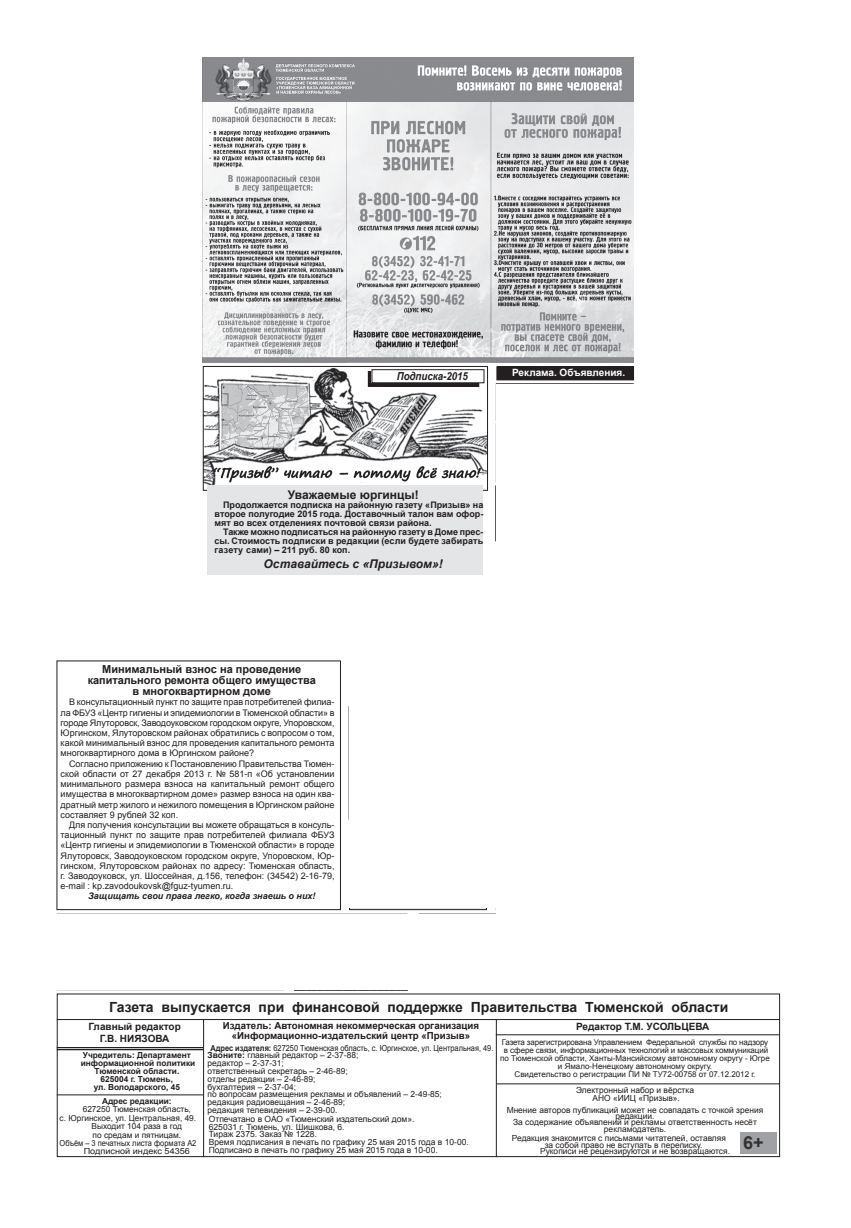
<style>
.page{position:relative;width:851px;height:1228px;background:#fff}
.page>*{position:absolute;margin:0;border:0;box-sizing:border-box;transform-origin:0 0}
.t1{font:700 18px "Arial";color:#333233}
.t2{font:700 14px "Arial";color:#231f20}
.t3{font:italic 700 12px "Arial";color:#231f20}
.t4{font:700 12px "Arial";color:#231f20}
.t5{font:700 11px/11px "Arial";color:#231f20;text-align:center}
.t6{font:italic 700 11px "Arial";color:#231f20;scale:.88 1}
.t7{font:700 10px "Arial";color:#231f20}
.t8{font:700 10px "Arial";letter-spacing:-.005em;color:#fff}
.t9{font:700 9.7px/10px "Arial";color:#231f20;text-align:center}
.t10{font:9px/10.2px "Arial";color:#231f20;text-align:justify}
.t11{font:700 9px/9px "Arial";color:#231f20;text-align:justify}
.t12{font:italic 700 9px "Arial";color:#231f20}
.t13{font:8.5px/7.8px "Arial";color:#231f20}
.t14{font:8.4px/7.7px "Arial";color:#231f20;text-align:center}
.t15{font:700 8.3px/8px "Arial";color:#231f20;text-align:center}
.t16{font:8.3px "Arial";color:#231f20}
.t17{font:8.3px "Arial";color:#231f20;scale:.89 1}
.t18{font:8.3px "Arial";color:#231f20;scale:.9 1}
.t19{font:8.3px "Arial";color:#231f20;scale:1.1 1}
.t20{font:8px/8px "Arial";letter-spacing:-.01em;color:#231f20;text-align:center}
.s1{font-weight:700}
</style>
<div class="page">
<img style="left:202px;top:57px;width:431px;height:305px">
<div style="left:497px;top:367px;width:136px;height:13px;background:#231f20"></div>
<div style="left:496px;top:366px;width:138px;height:14px;border:1px solid #231f20"></div>
<div style="left:57px;top:993px;width:723px;height:164px;border:1px solid #231f20"></div>
<hr style="left:203px;top:1019px;width:1px;height:138px;background:#231f20">
<hr style="left:496px;top:1019px;width:1px;height:138px;background:#231f20">
<hr style="left:57px;top:1094px;width:146px;height:1px;background:#231f20">
<hr style="left:57px;top:1047px;width:146px;height:1px;background:#231f20">
<hr style="left:57px;top:1048px;width:146px;height:2px;background:#231f20">
<hr style="left:57px;top:1019px;width:723px;height:1px;background:#231f20">
<hr style="left:497px;top:1083px;width:283px;height:1px;background:#231f20">
<div style="left:739px;top:1132px;width:37px;height:21px;background:#a0a1a5"></div>
<hr style="left:496px;top:1034px;width:282px;height:1px;background:#231f20">
<svg style="left:511px;top:360px;width:119px;height:21px"></svg>
<div style="left:349px;top:825px;width:138px;height:85px;border:1px solid #231f20"></div>
<img style="left:205px;top:368px;width:280px;height:118px">
<div style="left:203px;top:366px;width:284px;height:124px;border:1px solid #231f20"></div>
<div style="left:207px;top:486px;width:276px;height:89px;background:#e4e5e7"></div>
<div style="left:368px;top:371px;width:111px;height:16px;background:#231f20"></div>
<div style="left:372px;top:370px;width:112px;height:13px;background:#fff"></div>
<div style="left:371px;top:369px;width:113px;height:14px;border:1px solid #231f20"></div>
<div style="left:56px;top:660px;width:285px;height:250px;border:1px solid #231f20"></div>
<div style="left:349px;top:635px;width:183px;height:272px;background:#fff"></div>
<p class="t6" style="left:396px;top:369px;width:82px">Подписка-2015</p>
<p class="t8" style="left:512px;top:365px;width:114px">Реклама. Объявления.</p>
<h3 class="t4" style="left:288px;top:487px;width:132px">Уважаемые юргинцы!</h3>
<p class="t11" style="left:214px;top:501px;width:270px;text-indent:8px">Продолжается подписка на районную газету «Призыв» на второе полугодие 2015 года. Доставочный талон вам офор&shy;мят во всех отделениях почтовой связи района.</p>
<p class="t11" style="left:214px;top:528px;width:270px;text-indent:8px">Также можно подписаться на районную газету в Доме прес&shy;сы. Стоимость подписки в редакции (если будете забирать газету сами) – 211 руб. 80 коп.</p>
<h3 class="t3" style="left:263px;top:555px;width:181px">Оставайтесь с «Призывом»!</h3>
<p class="t5" style="left:88px;top:664px;width:229px">Минимальный взнос на проведение капитального ремонта общего имущества в многоквартирном доме</p>
<p class="t10" style="left:61px;top:697px;width:275px;text-indent:8px">В консультационный пункт по защите прав потребителей филиа&shy;ла ФБУЗ «Центр гигиены и эпидемиологии в Тюменской области» в городе Ялуторовск, Заводоуковском городском округе, Упоровском, Юргинском, Ялуторовском районах обратились с вопросом о том, какой минимальный взнос для проведения капитального ремонта многоквартирного дома в Юргинском районе?</p>
<p class="t10" style="left:61px;top:758px;width:275px;text-indent:8px">Согласно приложению к Постановлению Правительства Тюмен&shy;ской области от 27 декабря 2013 г. № 581-п «Об установлении минимального размера взноса на капитальный ремонт общего имущества в многоквартирном доме» размер взноса на один ква&shy;дратный метр жилого и нежилого помещения в Юргинском районе составляет 9 рублей 32 коп.</p>
<p class="t10" style="left:61px;top:819px;width:275px;text-indent:8px">Для получения консультации вы можете обращаться в консуль&shy;тационный пункт по защите прав потребителей филиала ФБУЗ «Центр гигиены и эпидемиологии в Тюменской области» в городе Ялуторовск, Заводоуковском городском округе, Упоровском, Юр&shy;гинском, Ялуторовском районах по адресу: Тюменская область, г. Заводоуковск, ул. Шоссейная, д.156, телефон: (34542) 2-16-79, e-mail : kp.zavodoukovsk@fguz-tyumen.ru.</p>
<p class="t12" style="left:88px;top:890px;width:229px">Защищать свои права легко, когда знаешь о них!</p>
<h2 class="t2" style="left:109px;top:997px;width:620px">Газета выпускается при финансовой поддержке Правительства Тюменской области</h2>
<p class="t9" style="left:223px;top:1020px;width:258px">Издатель: Автономная некоммерческая организация «Информационно-издательский центр «Призыв»</p>
<p class="t17" style="left:210px;top:1042px;width:319px"><span class="s1">Адрес издателя:</span> 627250 Тюменская область, с. Юргинское, ул. Центральная, 49.</p>
<p class="t14" style="left:208px;top:1051px;width:236px;text-align:left"><span class="s1">Звоните:</span> главный редактор – 2-37-88;<br>редактор – 2-37-31;<br>ответственный секретарь – 2-46-89;<br>отделы редакции – 2-46-89;<br>бухгалтерия – 2-37-04;<br>по вопросам размещения рекламы и объявлений – 2-49-85; редакция радиовещания – 2-46-89;<br>редакция телевидения – 2-39-00.</p>
<p class="t7" style="left:88px;top:1019px;width:94px">Главный редактор</p>
<p class="t7" style="left:576px;top:1019px;width:135px">Редактор Т.М. УСОЛЬЦЕВА</p>
<p class="t7" style="left:100px;top:1031px;width:71px">Г.В. НИЯЗОВА</p>
<p class="t20" style="left:500px;top:1037px;width:271px">Газета зарегистрирована Управлением Федеральной службы по надзору в сфере связи, информационных технологий и массовых коммуникаций по Тюменской области, Ханты-Мансийскому автономному округу - Югре и Ямало-Ненецкому автономному округу.<br>Свидетельство о регистрации ПИ № ТУ72-00758 от 07.12.2012 г.</p>
<p class="t14" style="left:576px;top:1085px;width:119px;line-height:8px">Электронный набор и вёрстка<br>АНО «ИИЦ «Призыв».</p>
<p class="t14" style="left:506px;top:1107px;width:258px;line-height:6.2px">Мнение авторов публикаций может не совпадать с точкой зрения редакции.<br>За содержание объявлений и рекламы ответственность несёт рекламодатель.</p>
<p class="t14" style="left:512px;top:1134px;width:215px">Редакция знакомится с письмами читателей, оставляя</p>
<p class="t14" style="left:544px;top:1141px;width:159px">за собой право не вступать в переписку.</p>
<p class="t14" style="left:540px;top:1147px;width:191px">Рукописи не рецензируются и не возвращаются.</p>
<p class="t15" style="left:81px;top:1051px;width:116px">Учредитель: Департамент информационной политики<br>Тюменской области.<br>625004 г. Тюмень,<br>ул. Володарского, 45</p>
<p class="t15" style="left:102px;top:1096px;width:71px">Адрес редакции:</p>
<p class="t16" style="left:83px;top:1103px;width:110px">627250 Тюменская область,</p>
<p class="t16" style="left:60px;top:1112px;width:138px">с. Юргинское, ул. Центральная, 49.</p>
<p class="t16" style="left:92px;top:1120px;width:92px">Выходит 104 раза в год</p>
<p class="t16" style="left:93px;top:1129px;width:90px">по средам и пятницам.</p>
<p class="t18" style="left:60px;top:1137px;width:153px">Объём – 3 печатных листа формата А2</p>
<p class="t19" style="left:84px;top:1145px;width:98px">Подписной индекс 54356</p>
<p class="t13" style="left:209px;top:1114px;width:207px;line-height:8.3px">Отпечатано в ОАО «Тюменский издательский дом».<br>625031 г. Тюмень, ул. Шишкова, 6.</p>
<p class="t13" style="left:209px;top:1129px;width:261px">Тираж 2375. Заказ № 1228.<br>Время подписания в печать по графику 25 мая 2015 года в 10-00.<br>Подписано в печать по графику 25 мая 2015 года в 10-00.</p>
<h1 class="t1" style="left:743px;top:1130px;width:22px">6+</h1>
</div>
